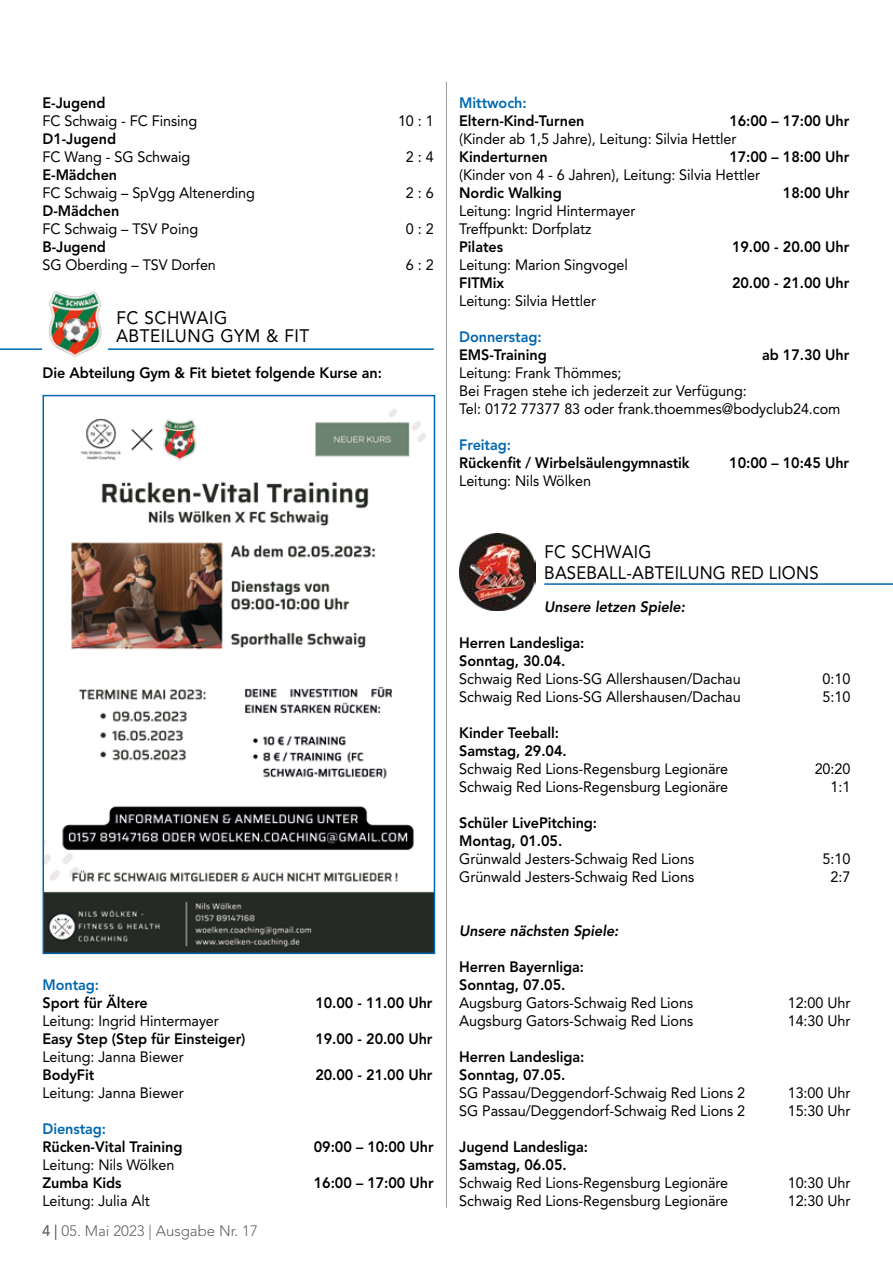
<style>
.page{position:relative;width:893px;height:1263px;background:#fff}
.page>*{position:absolute;margin:0;border:0;box-sizing:border-box;transform-origin:0 0}
.t1{font:18px/21px "Avenir LT Std";letter-spacing:.02em;color:#000;scale:.93 1}
.t2{font:18px/18px "Avenir LT Std";letter-spacing:.02em;color:#000;scale:.95 1}
.t3{font:15px/18px "Avenir LT Std";letter-spacing:-.005em;color:#000;scale:.96 1}
.t4{font:800 15px/18px "Avenir LT Std";letter-spacing:-.005em;color:#000;scale:.96 1}
.t5{font:800 15px "Avenir LT Std";letter-spacing:-.005em;color:#0067b1;scale:.96 1}
.t6{font:italic 800 15px "Avenir LT Std";letter-spacing:-.005em;color:#000;scale:.96 1}
.t7{font:300 15px "Avenir LT Std";color:#636362}
</style>
<div class="page">
<hr style="left:446px;top:81px;width:1px;height:1127px;background:#9c9d9d">
<hr style="left:0;top:348px;width:434px;height:2px;background:#0067b1">
<img style="left:43px;top:292px;width:65px;height:65px">
<img style="left:46px;top:409px;width:386px;height:542px">
<div style="left:43px;top:395px;width:392px;height:559px;border:2px solid #0067b1"></div>
<hr style="left:544px;top:583px;width:349px;height:2px;background:#0067b1">
<img style="left:459px;top:534px;width:77px;height:76px">
<p class="t4" style="left:43px;top:94px;width:67px">E-Jugend</p>
<p class="t3" style="left:43px;top:112px;width:163px">FC Schwaig - FC Finsing</p>
<p class="t3" style="left:398px;top:112px;width:39px">10 : 1</p>
<p class="t4" style="left:43px;top:130px;width:78px">D1-Jugend</p>
<p class="t3" style="left:43px;top:148px;width:155px">FC Wang - SG Schwaig</p>
<p class="t3" style="left:406px;top:148px;width:30px">2 : 4</p>
<p class="t4" style="left:43px;top:166px;width:79px">E-Mädchen</p>
<p class="t3" style="left:43px;top:184px;width:223px">FC Schwaig – SpVgg Altenerding</p>
<p class="t3" style="left:406px;top:184px;width:30px">2 : 6</p>
<p class="t4" style="left:43px;top:202px;width:81px">D-Mädchen</p>
<p class="t3" style="left:43px;top:220px;width:164px">FC Schwaig – TSV Poing</p>
<p class="t3" style="left:406px;top:220px;width:30px">0 : 2</p>
<p class="t4" style="left:43px;top:238px;width:68px">B-Jugend</p>
<p class="t3" style="left:43px;top:256px;width:182px">SG Oberding – TSV Dorfen</p>
<p class="t3" style="left:406px;top:256px;width:30px">6 : 2</p>
<p class="t2" style="left:116px;top:309px;width:205px">FC SCHWAIG<br>ABTEILUNG GYM &amp; FIT</p>
<p class="t4" style="left:43px;top:364px;width:355px">Die Abteilung Gym &amp; Fit bietet folgende Kurse an:</p>
<p class="t5" style="left:43px;top:976px;width:61px">Montag:</p>
<p class="t4" style="left:43px;top:994px;width:111px">Sport für Ältere</p>
<p class="t4" style="left:315px;top:994px;width:124px">10.00 - 11.00 Uhr</p>
<p class="t3" style="left:43px;top:1012px;width:185px">Leitung: Ingrid Hintermayer</p>
<p class="t4" style="left:43px;top:1030px;width:213px">Easy Step (Step für Einsteiger)</p>
<p class="t4" style="left:315px;top:1030px;width:124px">19.00 - 20.00 Uhr</p>
<p class="t3" style="left:43px;top:1048px;width:149px">Leitung: Janna Biewer</p>
<p class="t4" style="left:43px;top:1066px;width:56px">BodyFit</p>
<p class="t4" style="left:315px;top:1066px;width:124px">20.00 - 21.00 Uhr</p>
<p class="t3" style="left:43px;top:1084px;width:149px">Leitung: Janna Biewer</p>
<p class="t5" style="left:43px;top:1120px;width:68px">Dienstag:</p>
<p class="t4" style="left:43px;top:1138px;width:147px">Rücken-Vital Training</p>
<p class="t4" style="left:314px;top:1138px;width:126px">09:00 – 10:00 Uhr</p>
<p class="t3" style="left:43px;top:1156px;width:139px">Leitung: Nils Wölken</p>
<p class="t4" style="left:43px;top:1174px;width:84px">Zumba Kids</p>
<p class="t4" style="left:314px;top:1174px;width:126px">16:00 – 17:00 Uhr</p>
<p class="t3" style="left:43px;top:1192px;width:113px">Leitung: Julia Alt</p>
<p class="t7" style="left:43px;top:1222px;width:217px">4 | 05. Mai 2023 | Ausgabe Nr. 17</p>
<p class="t5" style="left:459px;top:94px;width:72px">Mittwoch:</p>
<p class="t4" style="left:459px;top:112px;width:132px">Eltern-Kind-Turnen</p>
<p class="t4" style="left:729px;top:112px;width:126px">16:00 – 17:00 Uhr</p>
<p class="t3" style="left:459px;top:130px;width:290px">(Kinder ab 1,5 Jahre), Leitung: Silvia Hettler</p>
<p class="t4" style="left:459px;top:148px;width:94px">Kinderturnen</p>
<p class="t4" style="left:729px;top:148px;width:126px">17:00 – 18:00 Uhr</p>
<p class="t3" style="left:459px;top:166px;width:315px">(Kinder von 4 - 6 Jahren), Leitung: Silvia Hettler</p>
<p class="t4" style="left:459px;top:184px;width:108px">Nordic Walking</p>
<p class="t4" style="left:783px;top:184px;width:71px">18:00 Uhr</p>
<p class="t3" style="left:459px;top:202px;width:185px">Leitung: Ingrid Hintermayer<br>Treffpunkt: Dorfplatz</p>
<p class="t4" style="left:459px;top:238px;width:47px">Pilates</p>
<p class="t4" style="left:732px;top:238px;width:124px">19.00 - 20.00 Uhr</p>
<p class="t3" style="left:459px;top:256px;width:177px">Leitung: Marion Singvogel</p>
<p class="t4" style="left:459px;top:274px;width:48px">FITMix</p>
<p class="t4" style="left:732px;top:274px;width:124px">20.00 - 21.00 Uhr</p>
<p class="t3" style="left:459px;top:292px;width:144px">Leitung: Silvia Hettler</p>
<p class="t5" style="left:459px;top:328px;width:87px">Donnerstag:</p>
<p class="t4" style="left:459px;top:346px;width:93px">EMS-Training</p>
<p class="t4" style="left:762px;top:346px;width:92px">ab 17.30 Uhr</p>
<p class="t3" style="left:459px;top:364px;width:399px">Leitung: Frank Thömmes;<br>Bei Fragen stehe ich jederzeit zur Verfügung:<br>Tel: 0172 77377 83 oder frank.thoemmes@bodyclub24.com</p>
<p class="t5" style="left:459px;top:436px;width:55px">Freitag:</p>
<p class="t4" style="left:459px;top:454px;width:242px">Rückenfit / Wirbelsäulengymnastik</p>
<p class="t4" style="left:729px;top:454px;width:126px">10:00 – 10:45 Uhr</p>
<p class="t3" style="left:459px;top:472px;width:139px">Leitung: Nils Wölken</p>
<p class="t1" style="left:544px;top:541px;width:296px">FC SCHWAIG<br>BASEBALL-ABTEILUNG RED LIONS</p>
<p class="t6" style="left:544px;top:598px;width:148px">Unsere letzen Spiele:</p>
<p class="t4" style="left:459px;top:634px;width:132px">Herren Landesliga:<br>Sonntag, 30.04.</p>
<p class="t3" style="left:459px;top:670px;width:295px">Schwaig Red Lions-SG Allershausen/Dachau</p>
<p class="t3" style="left:823px;top:670px;width:30px">0:10</p>
<p class="t3" style="left:459px;top:688px;width:295px">Schwaig Red Lions-SG Allershausen/Dachau</p>
<p class="t3" style="left:823px;top:688px;width:30px">5:10</p>
<p class="t4" style="left:459px;top:724px;width:113px">Kinder Teeball:<br>Samstag, 29.04.</p>
<p class="t3" style="left:459px;top:760px;width:282px">Schwaig Red Lions-Regensburg Legionäre</p>
<p class="t3" style="left:815px;top:760px;width:39px">20:20</p>
<p class="t3" style="left:459px;top:778px;width:282px">Schwaig Red Lions-Regensburg Legionäre</p>
<p class="t3" style="left:831px;top:778px;width:22px">1:1</p>
<p class="t4" style="left:459px;top:814px;width:145px">Schüler LivePitching:<br>Montag, 01.05.</p>
<p class="t3" style="left:459px;top:850px;width:246px">Grünwald Jesters-Schwaig Red Lions</p>
<p class="t3" style="left:823px;top:850px;width:30px">5:10</p>
<p class="t3" style="left:459px;top:868px;width:246px">Grünwald Jesters-Schwaig Red Lions</p>
<p class="t3" style="left:831px;top:868px;width:22px">2:7</p>
<p class="t6" style="left:459px;top:922px;width:167px">Unsere nächsten Spiele:</p>
<p class="t4" style="left:459px;top:958px;width:132px">Herren Bayernliga:<br>Sonntag, 07.05.</p>
<p class="t3" style="left:459px;top:994px;width:245px">Augsburg Gators-Schwaig Red Lions</p>
<p class="t3" style="left:788px;top:994px;width:67px">12:00 Uhr</p>
<p class="t3" style="left:459px;top:1012px;width:245px">Augsburg Gators-Schwaig Red Lions</p>
<p class="t3" style="left:788px;top:1012px;width:67px">14:30 Uhr</p>
<p class="t4" style="left:459px;top:1048px;width:132px">Herren Landesliga:<br>Sonntag, 07.05.</p>
<p class="t3" style="left:459px;top:1084px;width:299px">SG Passau/Deggendorf-Schwaig Red Lions 2</p>
<p class="t3" style="left:788px;top:1084px;width:67px">13:00 Uhr</p>
<p class="t3" style="left:459px;top:1102px;width:299px">SG Passau/Deggendorf-Schwaig Red Lions 2</p>
<p class="t3" style="left:788px;top:1102px;width:67px">15:30 Uhr</p>
<p class="t4" style="left:459px;top:1138px;width:136px">Jugend Landesliga:<br>Samstag, 06.05.</p>
<p class="t3" style="left:459px;top:1174px;width:282px">Schwaig Red Lions-Regensburg Legionäre</p>
<p class="t3" style="left:788px;top:1174px;width:67px">10:30 Uhr</p>
<p class="t3" style="left:459px;top:1192px;width:282px">Schwaig Red Lions-Regensburg Legionäre</p>
<p class="t3" style="left:788px;top:1192px;width:67px">12:30 Uhr</p>
</div>
